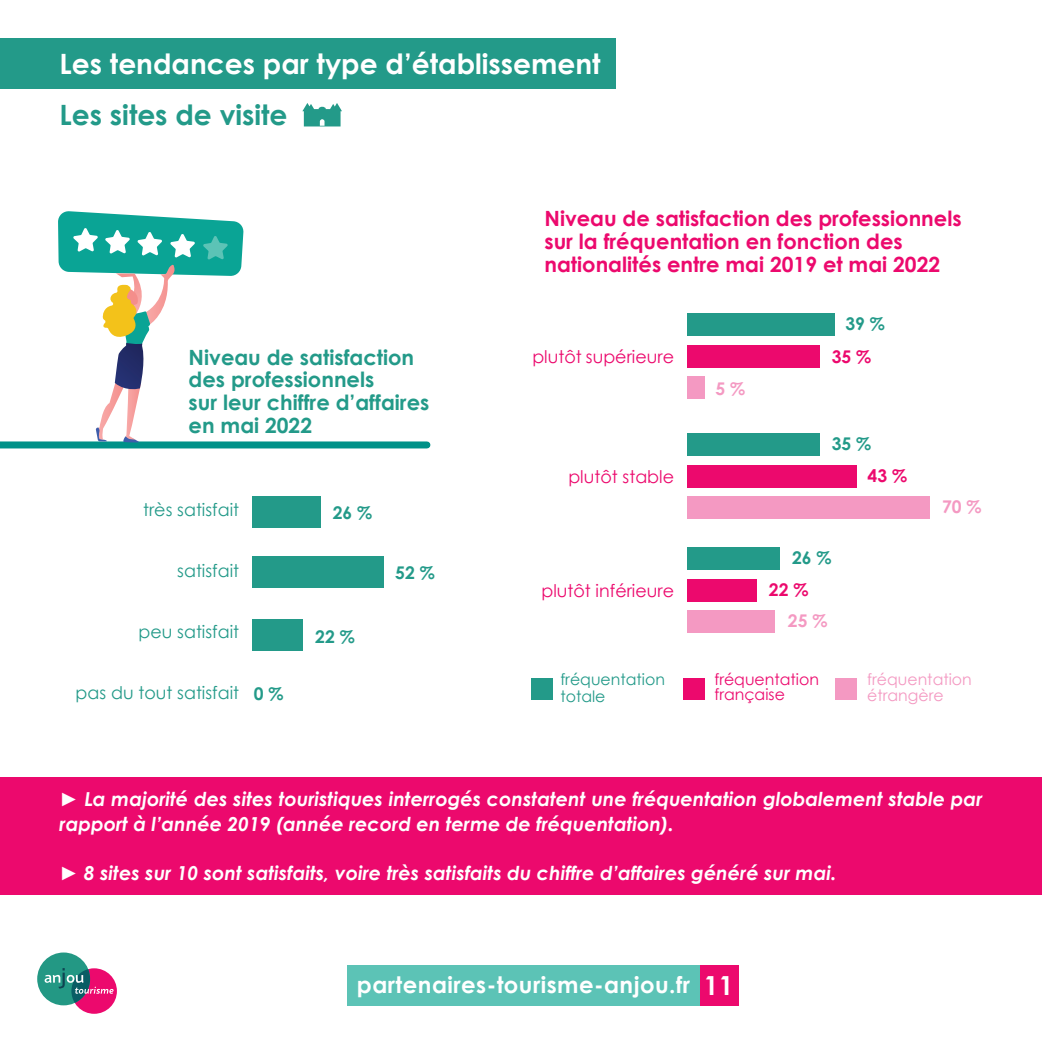
<style>
.page{position:relative;width:1042px;height:1042px;background:#fff}
.page>*{position:absolute;margin:0;border:0;box-sizing:border-box;transform-origin:0 0}
.t1{font:700 28px "Century Gothic";color:#fff}
.t2{font:700 28px "Century Gothic";color:#239a89}
.t3{font:700 22.75px "Century Gothic";letter-spacing:.02em;color:#fff}
.t4{font:700 21px/22.8px "Century Gothic";color:#ec096d}
.t5{font:700 21px/22.8px "Century Gothic";color:#239a89}
.t6{font:italic 700 19.25px/24.5px "Century Gothic";color:#fff}
.t7{font:17.5px "Century Gothic";color:#239a89}
.t8{font:17.5px "Century Gothic";color:#ec096d}
.t9{font:700 17.5px "Century Gothic";color:#239a89}
.t10{font:700 17.5px "Century Gothic";color:#ec096d}
.t11{font:700 17.5px "Century Gothic";color:#f499c2}
.t12{font:15.75px/15.8px "Century Gothic";color:#ec096d}
.t13{font:15.75px/15.8px "Century Gothic";color:#f499c2}
.t14{font:15.75px/17.5px "Century Gothic";color:#239a89}
.s1{font-weight:400;font-style:normal}
.s2{font-size:26.25px}
</style>
<div class="page">
<div style="left:700px;top:965px;width:39px;height:41px;background:#ec096d"></div>
<div style="left:347px;top:965px;width:353px;height:41px;background:#5cc3b6"></div>
<div style="left:71px;top:968px;width:46px;height:46px;background:#ec096d;border-radius:50%"></div>
<div style="left:37px;top:952px;width:53px;height:53px;background:#239884;border-radius:50%"></div>
<svg style="left:45px;top:968px;width:69px;height:35px"></svg>
<div style="left:0;top:38px;width:615px;height:51px;background:#239a89"></div>
<div style="left:683px;top:678px;width:22px;height:22px;background:#ec096d"></div>
<div style="left:531px;top:678px;width:22px;height:22px;background:#239a89"></div>
<div style="left:835px;top:678px;width:22px;height:22px;background:#f499c2"></div>
<div style="left:687px;top:547px;width:93px;height:23px;background:#239a89"></div>
<div style="left:687px;top:433px;width:133px;height:23px;background:#239a89"></div>
<div style="left:687px;top:314px;width:148px;height:22px;background:#239a89"></div>
<div style="left:687px;top:579px;width:70px;height:22px;background:#ec096d"></div>
<div style="left:687px;top:465px;width:169px;height:22px;background:#ec096d"></div>
<div style="left:687px;top:345px;width:133px;height:22px;background:#ec096d"></div>
<div style="left:687px;top:610px;width:87px;height:23px;background:#f499c2"></div>
<div style="left:687px;top:496px;width:242px;height:23px;background:#f499c2"></div>
<div style="left:687px;top:376px;width:18px;height:23px;background:#f499c2"></div>
<div style="left:252px;top:496px;width:69px;height:32px;background:#239a89"></div>
<div style="left:252px;top:556px;width:131px;height:32px;background:#239a89"></div>
<div style="left:252px;top:619px;width:51px;height:31px;background:#239a89"></div>
<div style="left:0;top:777px;width:1042px;height:117px;background:#ec096d"></div>
<svg style="left:302px;top:103px;width:40px;height:23px"></svg>
<div style="left:0;top:441px;width:427px;height:7px;background:#009188"></div>
<svg style="left:58px;top:211px;width:186px;height:231px"></svg>
<h1 class="t1" style="left:60px;top:43px;width:542px">Les tendances par type d’établissement</h1>
<h1 class="t2" style="left:60px;top:94px;width:229px">Les sites de visite</h1>
<p class="t5" style="left:189px;top:345px;width:242px">Niveau de satisfaction des professionnels<br>sur leur chiffre d’affaires en mai 2022</p>
<p class="t7" style="left:143px;top:498px;width:98px">très satisfait</p>
<p class="t9" style="left:333px;top:499px;width:41px">26 %</p>
<p class="t7" style="left:177px;top:559px;width:63px">satisfait</p>
<p class="t9" style="left:395px;top:560px;width:41px">52 %</p>
<p class="t7" style="left:138px;top:619px;width:102px">peu satisfait</p>
<p class="t9" style="left:315px;top:623px;width:41px">22 %</p>
<p class="t7" style="left:75px;top:680px;width:165px">pas du tout satisfait</p>
<p class="t9" style="left:254px;top:680px;width:31px">0 %</p>
<p class="t4" style="left:544px;top:206px;width:419px">Niveau de satisfaction des professionnels sur la fréquentation en fonction des nationalités entre mai 2019 et mai 2022</p>
<p class="t9" style="left:845px;top:310px;width:41px">39 %</p>
<p class="t8" style="left:532px;top:345px;width:143px">plutôt supérieure</p>
<p class="t10" style="left:832px;top:343px;width:41px">35 %</p>
<p class="t11" style="left:715px;top:375px;width:31px">5 %</p>
<p class="t9" style="left:832px;top:431px;width:41px">35 %</p>
<p class="t8" style="left:568px;top:464px;width:107px">plutôt stable</p>
<p class="t10" style="left:867px;top:462px;width:41px">43 %</p>
<p class="t11" style="left:942px;top:493px;width:41px">70 %</p>
<p class="t9" style="left:792px;top:544px;width:41px">26 %</p>
<p class="t8" style="left:541px;top:578px;width:134px">plutôt inférieure</p>
<p class="t10" style="left:769px;top:576px;width:41px">22 %</p>
<p class="t11" style="left:788px;top:607px;width:41px">25 %</p>
<p class="t14" style="left:560px;top:670px;width:106px">fréquentation totale</p>
<p class="t13" style="left:867px;top:671px;width:106px">fréquentation étrangère</p>
<p class="t12" style="left:714px;top:671px;width:106px">fréquentation française</p>
<p class="t6" style="left:60px;top:786px;width:924px"><span class="s1">►</span> La majorité des sites touristiques interrogés constatent une fréquentation globalement stable par rapport à l’année 2019 (année record en terme de fréquentation).</p>
<p class="t6" style="left:60px;top:859px;width:778px"><span class="s1">►</span> 8 sites sur 10 sont satisfaits, voire très satisfaits du chiffre d’affaires généré sur mai.</p>
<p class="t3" style="left:357px;top:967px;width:378px">partenaires-tourisme-anjou.fr <span class="s2">11</span></p>
</div>
